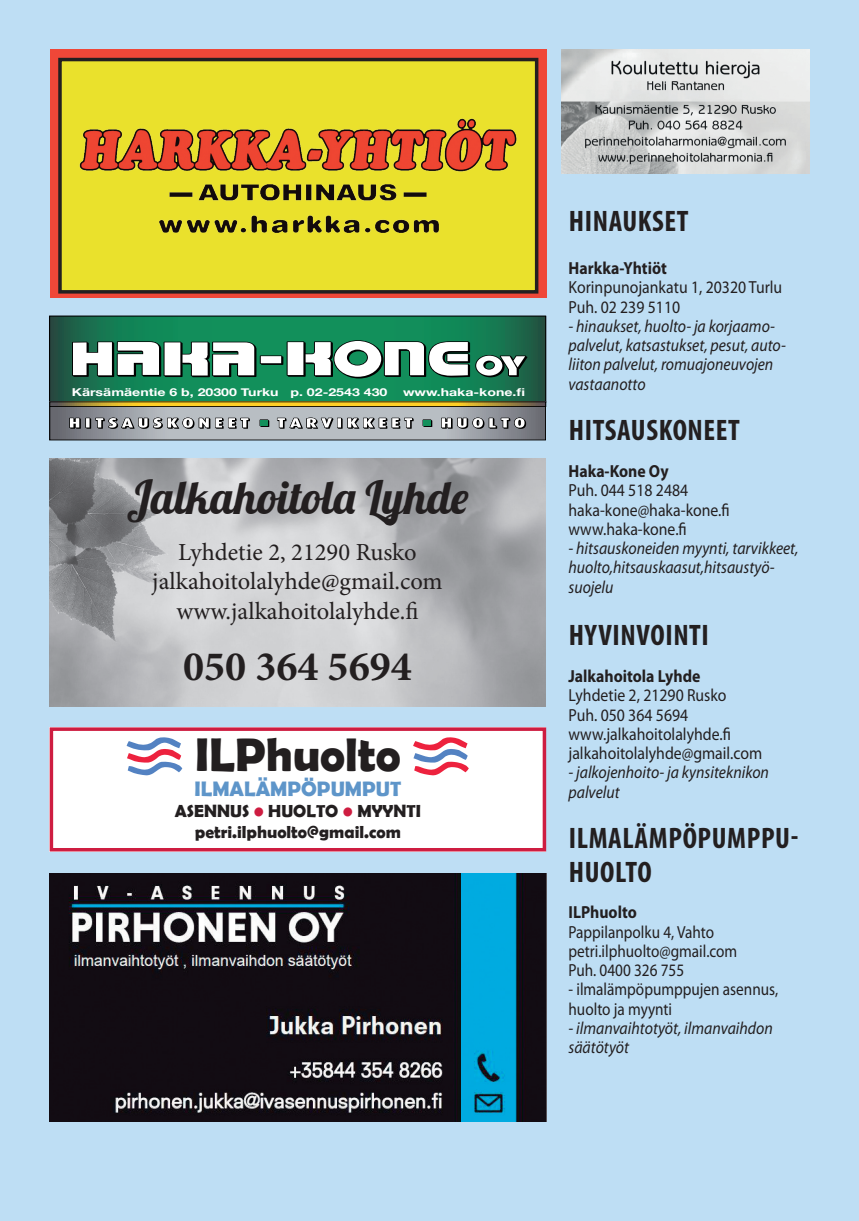
<style>
.page{position:relative;width:859px;height:1221px;background:#fff}
.page>*{position:absolute;margin:0;border:0;box-sizing:border-box;transform-origin:0 0}
.t1{font:700 47.25px "Berlin Sans FB Demi";color:#231f20}
.t2{font:45.5px "Lobster";color:#231f20}
.t3{font:700 42px "Minion Pro";color:#231f20}
.t4{font:700 condensed 29.75px/33.2px "Myriad Pro";letter-spacing:.02em;color:#231f20}
.t5{font:24.5px/29.8px "Minion Pro";color:#231f20;text-align:center}
.t6{font:700 21px "Berlin Sans FB Demi";color:#5e95c9}
.t7{font:italic 17.5px/19.2px "Myriad Pro";color:#231f20;scale:.9 1}
.t8{font:17.5px/19.2px "Myriad Pro";color:#231f20;scale:.9 1}
.t9{font:17.5px/19.2px "Myriad Pro";color:#231f20;scale:.87 1}
.t10{font:700 17.5px "Myriad Pro";color:#231f20;scale:.9 1}
.t11{font:700 17.5px/21px "Berlin Sans FB Demi";color:#231f20;text-align:center}
.t12{font:700 10.85px "Helvetica Neue";color:#fff;scale:1.3 1}
.s1{color:#ce1d41}
</style>
<div class="page">
<div style="left:0;top:0;width:858px;height:1220px;background:#bedef4"></div>
<img style="left:561px;top:50px;width:248px;height:124px">
<div style="left:50px;top:50px;width:496px;height:248px;background:#ef4738"></div>
<div style="left:60px;top:60px;width:476px;height:232px;background:#eae12c"></div>
<div style="left:58px;top:58px;width:480px;height:235px;border:4px solid #231f20"></div>
<img style="left:79px;top:118px;width:438px;height:115px">
<svg style="left:52px;top:406px;width:491px;height:32px;background:#9da1a6"></svg>
<svg style="left:51px;top:318px;width:492px;height:82px;background:#148054"></svg>
<div style="left:49px;top:316px;width:496px;height:86px;border:1px solid #000"></div>
<svg style="left:72px;top:340px;width:455px;height:38px;background:#8fb2a3"></svg>
<svg style="left:69px;top:417px;width:457px;height:12px;background:#989c9e"></svg>
<img style="left:49px;top:458px;width:496px;height:248px">
<div style="left:50px;top:727px;width:496px;height:124px;background:#fff"></div>
<svg style="left:413px;top:737px;width:55px;height:38px"></svg>
<svg style="left:126px;top:737px;width:56px;height:38px"></svg>
<div style="left:50px;top:727px;width:496px;height:124px;border:4px solid #ce1d41"></div>
<img style="left:50px;top:873px;width:496px;height:248px">
<p class="t12" style="left:72px;top:385px;width:244px">Kärsämäentie 6 b, 20300 Turku p. 02-2543 430</p>
<p class="t12" style="left:403px;top:385px;width:95px">www.haka-kone.fi</p>
<h2 class="t2" style="left:127px;top:468px;width:343px">Jalkahoitola Lyhde</h2>
<h3 class="t5" style="left:152px;top:537px;width:292px">Lyhdetie 2, 21290 Rusko jalkahoitolalyhde@gmail.com www.jalkahoitolalyhde.fi</h3>
<h3 class="t3" style="left:183px;top:641px;width:230px">050 364 5694</h3>
<h1 class="t1" style="left:195px;top:727px;width:207px">ILPhuolto</h1>
<p class="t6" style="left:194px;top:776px;width:208px">ILMALÄMPÖPUMPUT</p>
<p class="t11" style="left:175px;top:800px;width:247px">ASENNUS <span class="s1">•</span> HUOLTO <span class="s1">•</span> MYYNTI petri.ilphuolto@gmail.com</p>
<h3 class="t4" style="left:568px;top:205px;width:121px">HINAUKSET</h3>
<p class="t10" style="left:568px;top:258px;width:111px">Harkka-Yhtiöt</p>
<p class="t8" style="left:568px;top:278px;width:239px">Korinpunojankatu 1, 20320 Turlu<br>Puh. 02 239 5110</p>
<p class="t7" style="left:568px;top:317px;width:243px">- hinaukset, huolto- ja korjaamo&shy;palvelut, katsastukset, pesut, auto&shy;liiton palvelut, romuajoneuvojen vastaanotto</p>
<h3 class="t4" style="left:568px;top:414px;width:172px">HITSAUSKONEET</h3>
<p class="t10" style="left:568px;top:461px;width:113px">Haka-Kone Oy</p>
<p class="t8" style="left:568px;top:481px;width:181px">Puh. 044 518 2484 haka-kone@haka-kone.fi www.haka-kone.fi</p>
<p class="t7" style="left:568px;top:539px;width:257px">- hitsauskoneiden myynti, tarvikkeet, huolto,hitsauskaasut,hitsaustyö&shy;suojelu</p>
<h3 class="t4" style="left:568px;top:619px;width:142px">HYVINVOINTI</h3>
<p class="t10" style="left:568px;top:666px;width:148px">Jalkahoitola Lyhde</p>
<p class="t8" style="left:568px;top:686px;width:216px">Lyhdetie 2, 21290 Rusko<br>Puh. 050 364 5694 www.jalkahoitolalyhde.fi jalkahoitolalyhde@gmail.com</p>
<p class="t7" style="left:568px;top:763px;width:224px">- jalkojenhoito- ja kynsiteknikon palvelut</p>
<h3 class="t4" style="left:568px;top:822px;width:231px">ILMALÄMPÖPUMPPU-<br>HUOLTO</h3>
<p class="t10" style="left:568px;top:902px;width:77px">ILPhuolto</p>
<p class="t9" style="left:568px;top:922px;width:195px">Pappilanpolku 4, Vahto petri.ilphuolto@gmail.com<br>Puh. 0400 326 755</p>
<p class="t9" style="left:568px;top:980px;width:242px">- ilmalämpöpumppujen asennus, huolto ja myynti</p>
<p class="t7" style="left:568px;top:1018px;width:228px">- ilmanvaihtotyöt, ilmanvaihdon säätötyöt</p>
</div>
